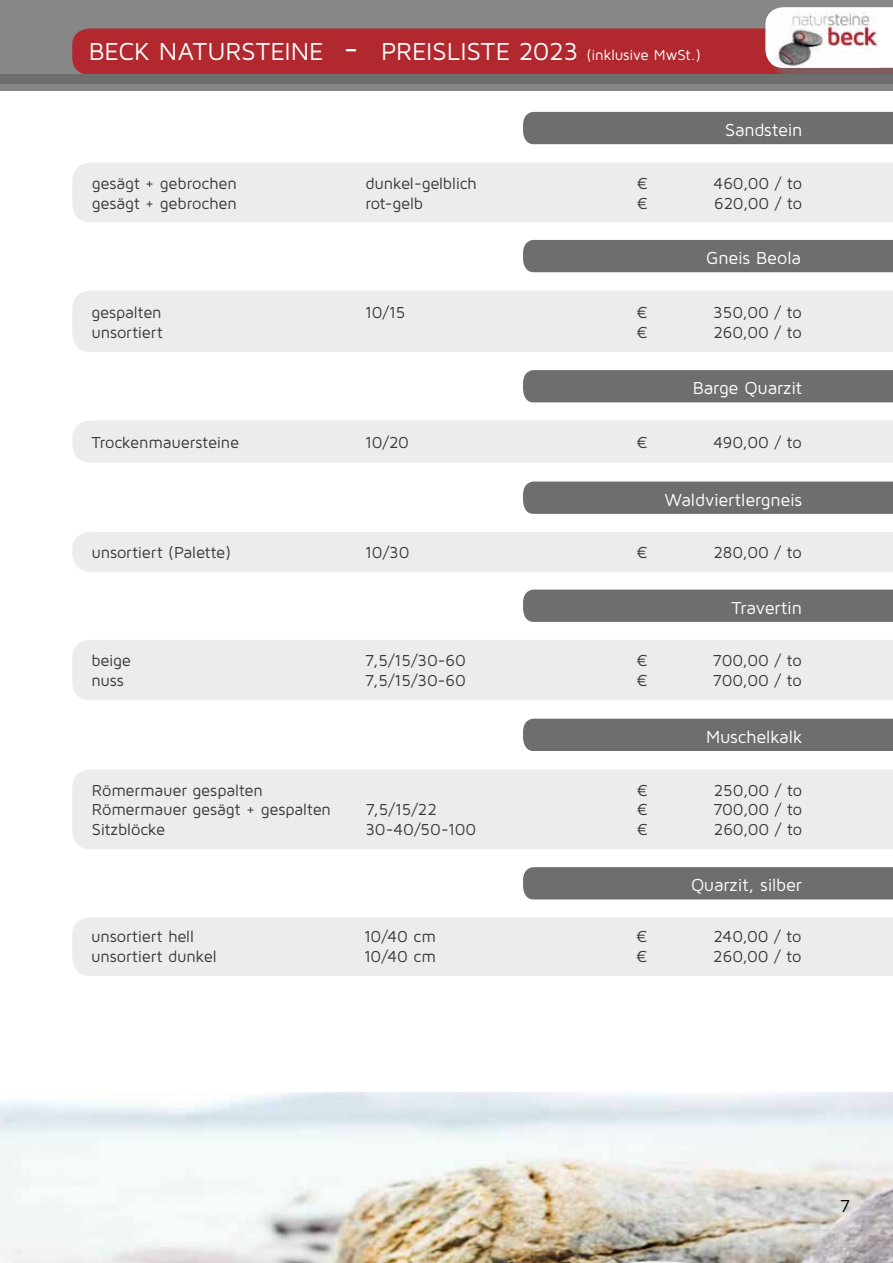
<style>
.page{position:relative;width:893px;height:1263px;background:#fff}
.page>*{position:absolute;margin:0;border:0;box-sizing:border-box;transform-origin:0 0}
.t1{font:25.5px "Maven Pro";letter-spacing:-.005em;color:#fff}
.t2{font:18px "Maven Pro";letter-spacing:-.015em;color:#fff}
.t3{font:18px "Maven Pro";color:#000}
.t4{font:16.5px/19.8px "Maven Pro";letter-spacing:-.01em;color:#3a3a39}
.t5{font:16.5px/19.8px "Maven Pro";letter-spacing:-.03em;color:#3a3a39}
.s1{font-size:33px}
.s2{font-size:15px}
</style>
<div class="page">
<img style="left:0;top:1092px;width:893px;height:171px">
<div style="left:0;top:0;width:893px;height:91px;background:#868786"></div>
<div style="left:768px;top:9px;width:125px;height:78px;background:#6e6e6e;opacity:.75"></div>
<svg style="left:72px;top:7px;width:821px;height:67px"></svg>
<img style="left:772px;top:10px;width:107px;height:58px">
<div style="left:0;top:74px;width:893px;height:9px;background:#6e6e6e"></div>
<div style="left:72px;top:163px;width:821px;height:59px;background:#ececec"></div>
<div style="left:523px;top:112px;width:370px;height:32px;background:#6e6e6e"></div>
<div style="left:72px;top:291px;width:821px;height:61px;background:#ececec"></div>
<div style="left:523px;top:240px;width:370px;height:32px;background:#6e6e6e"></div>
<div style="left:72px;top:420px;width:821px;height:43px;background:#ececec"></div>
<div style="left:523px;top:370px;width:370px;height:32px;background:#6e6e6e"></div>
<div style="left:72px;top:532px;width:821px;height:40px;background:#ececec"></div>
<div style="left:523px;top:481px;width:370px;height:33px;background:#6e6e6e"></div>
<div style="left:72px;top:640px;width:821px;height:60px;background:#ececec"></div>
<div style="left:523px;top:589px;width:370px;height:33px;background:#6e6e6e"></div>
<div style="left:72px;top:917px;width:821px;height:59px;background:#ececec"></div>
<div style="left:523px;top:867px;width:370px;height:32px;background:#6e6e6e"></div>
<div style="left:72px;top:769px;width:821px;height:80px;background:#ececec"></div>
<div style="left:523px;top:719px;width:370px;height:32px;background:#6e6e6e"></div>
<h1 class="t1" style="left:89px;top:35px;width:613px">BECK NATURSTEINE <span class="s1">-</span> PREISLISTE 2023 <span class="s2">(inklusive MwSt.)</span></h1>
<p class="t4" style="left:92px;top:173px;width:147px">gesägt + gebrochen gesägt + gebrochen</p>
<p class="t5" style="left:365px;top:173px;width:113px">dunkel-gelblich rot-gelb</p>
<p class="t4" style="left:637px;top:173px;width:13px">€ €</p>
<p class="t2" style="left:725px;top:119px;width:79px">Sandstein</p>
<p class="t4" style="left:714px;top:173px;width:90px">460,00 / to<br>620,00 / to</p>
<p class="t4" style="left:91px;top:302px;width:73px">gespalten unsortiert</p>
<p class="t4" style="left:365px;top:302px;width:42px">10/15</p>
<p class="t4" style="left:636px;top:302px;width:13px">€ €</p>
<p class="t2" style="left:706px;top:247px;width:96px">Gneis Beola</p>
<p class="t4" style="left:713px;top:302px;width:90px">350,00 / to<br>260,00 / to</p>
<p class="t2" style="left:693px;top:377px;width:111px">Barge Quarzit</p>
<p class="t4" style="left:91px;top:432px;width:149px">Trockenmauersteine</p>
<p class="t4" style="left:365px;top:432px;width:46px">10/20</p>
<p class="t4" style="left:636px;top:432px;width:13px">€</p>
<p class="t4" style="left:714px;top:432px;width:90px">490,00 / to</p>
<p class="t2" style="left:665px;top:488px;width:139px">Waldviertlergneis</p>
<p class="t4" style="left:91px;top:542px;width:141px">unsortiert (Palette)</p>
<p class="t4" style="left:365px;top:542px;width:46px">10/30</p>
<p class="t4" style="left:636px;top:542px;width:13px">€</p>
<p class="t4" style="left:713px;top:542px;width:90px">280,00 / to</p>
<p class="t2" style="left:732px;top:596px;width:72px">Travertin</p>
<p class="t4" style="left:91px;top:650px;width:41px">beige nuss</p>
<p class="t4" style="left:365px;top:650px;width:103px">7,5/15/30-60<br>7,5/15/30-60</p>
<p class="t4" style="left:636px;top:650px;width:13px">€ €</p>
<p class="t4" style="left:713px;top:650px;width:91px">700,00 / to<br>700,00 / to</p>
<p class="t2" style="left:706px;top:725px;width:98px">Muschelkalk</p>
<p class="t4" style="left:92px;top:779px;width:241px">Römermauer gespalten<br>Römermauer gesägt + gespalten<br>Sitzblöcke</p>
<p class="t4" style="left:365px;top:799px;width:112px">7,5/15/22<br>30-40/50-100</p>
<p class="t4" style="left:637px;top:779px;width:13px;text-align:justify">€ € €</p>
<p class="t4" style="left:713px;top:779px;width:91px;text-align:justify">250,00 / to 700,00 / to 260,00 / to</p>
<p class="t2" style="left:691px;top:874px;width:112px">Quarzit, silber</p>
<p class="t4" style="left:91px;top:926px;width:127px">unsortiert hell unsortiert dunkel</p>
<p class="t4" style="left:364px;top:926px;width:74px">10/40 cm<br>10/40 cm</p>
<p class="t4" style="left:636px;top:926px;width:13px">€ €</p>
<p class="t4" style="left:713px;top:926px;width:90px">240,00 / to<br>260,00 / to</p>
<p class="t3" style="left:840px;top:1195px;width:12px">7</p>
</div>
